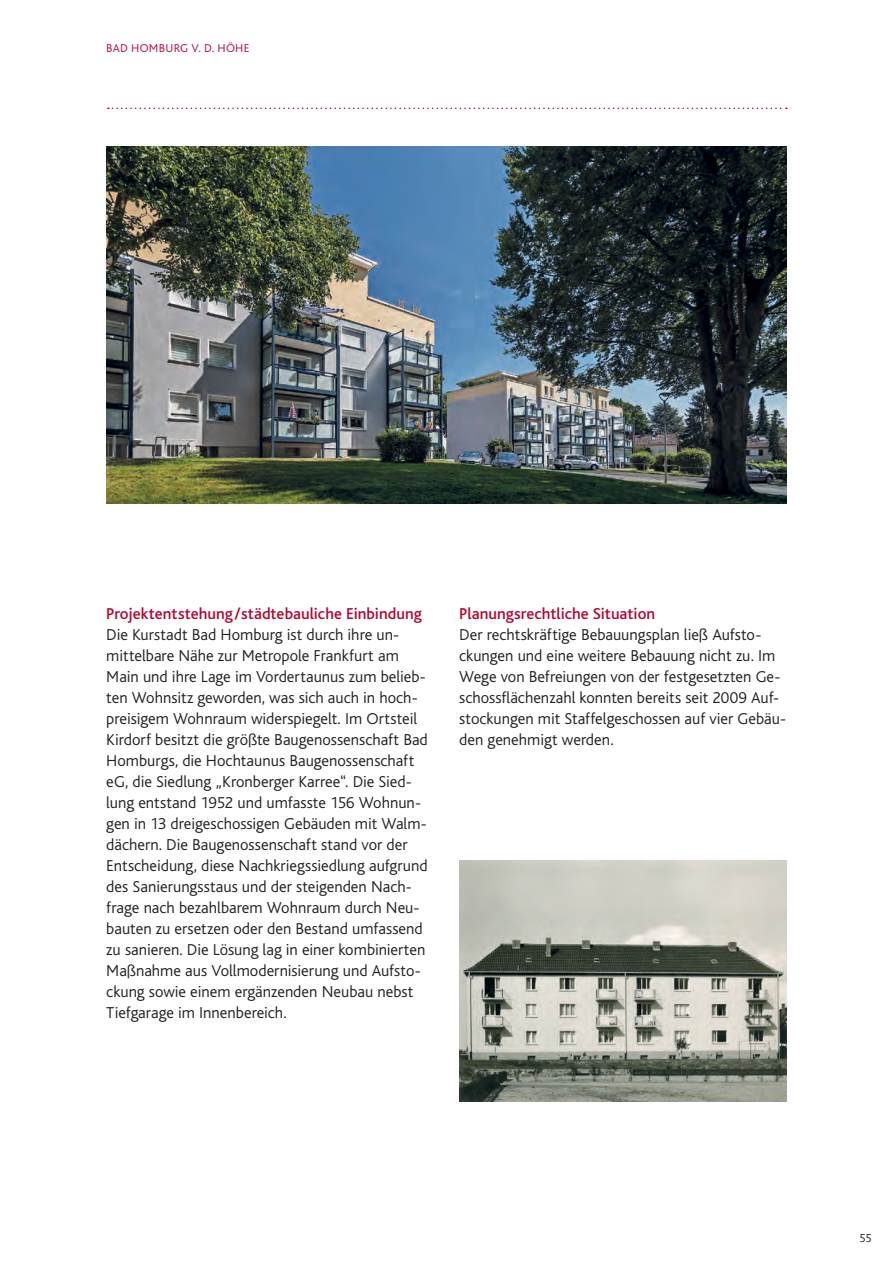
<style>
.page{position:relative;width:893px;height:1263px;background:#fff}
.page>*{position:absolute;margin:0;border:0;box-sizing:border-box;transform-origin:0 0}
.t1{font:300 16.5px/21px "Bliss";color:#231f20}
.t2{font:500 16.5px "Bliss";color:#b10932}
.t3{font:12px "Bliss";letter-spacing:.025em;color:#b8274c}
.t4{font:300 12px "Bliss";color:#231f20}
</style>
<div class="page">
<svg style="left:108px;top:108px;width:679px;height:1px"></svg>
<img style="left:106px;top:146px;width:681px;height:357px">
<img style="left:459px;top:860px;width:328px;height:242px">
<p class="t3" style="left:106px;top:41px;width:145px">BAD HOMBURG V. D. HÖHE</p>
<p class="t2" style="left:106px;top:605px;width:317px">Projektentstehung/städtebauliche Einbindung</p>
<p class="t1" style="left:106px;top:624px;width:323px">Die Kurstadt Bad Homburg ist durch ihre un&shy;mittelbare Nähe zur Metropole Frankfurt am Main und ihre Lage im Vordertaunus zum belieb&shy;ten Wohnsitz geworden, was sich auch in hoch&shy;preisigem Wohnraum widerspiegelt. Im Ortsteil Kirdorf besitzt die größte Baugenossenschaft Bad Homburgs, die Hochtaunus Baugenossenschaft eG, die Siedlung „Kronberger Karree“. Die Sied&shy;lung entstand 1952 und umfasste 156 Wohnun&shy;gen in 13 dreigeschossigen Gebäuden mit Walm&shy;dächern. Die Baugenossenschaft stand vor der Entscheidung, diese Nachkriegssiedlung aufgrund des Sanierungsstaus und der steigenden Nach&shy;frage nach bezahlbarem Wohnraum durch Neu&shy;bauten zu ersetzen oder den Bestand umfassend zu sanieren. Die Lösung lag in einer kombinierten Maßnahme aus Vollmodernisierung und Aufsto&shy;ckung sowie einem ergänzenden Neubau nebst Tiefgarage im Innenbereich.</p>
<p class="t2" style="left:459px;top:605px;width:197px">Planungsrechtliche Situation</p>
<p class="t1" style="left:459px;top:624px;width:328px">Der rechtskräftige Bebauungsplan ließ Aufsto&shy;ckungen und eine weitere Bebauung nicht zu. Im Wege von Befreiungen von der festgesetzten Ge&shy;schossflächenzahl konnten bereits seit 2009 Auf&shy;stockungen mit Staffelgeschossen auf vier Gebäu&shy;den genehmigt werden.</p>
<p class="t4" style="left:859px;top:1231px;width:14px">55</p>
</div>
